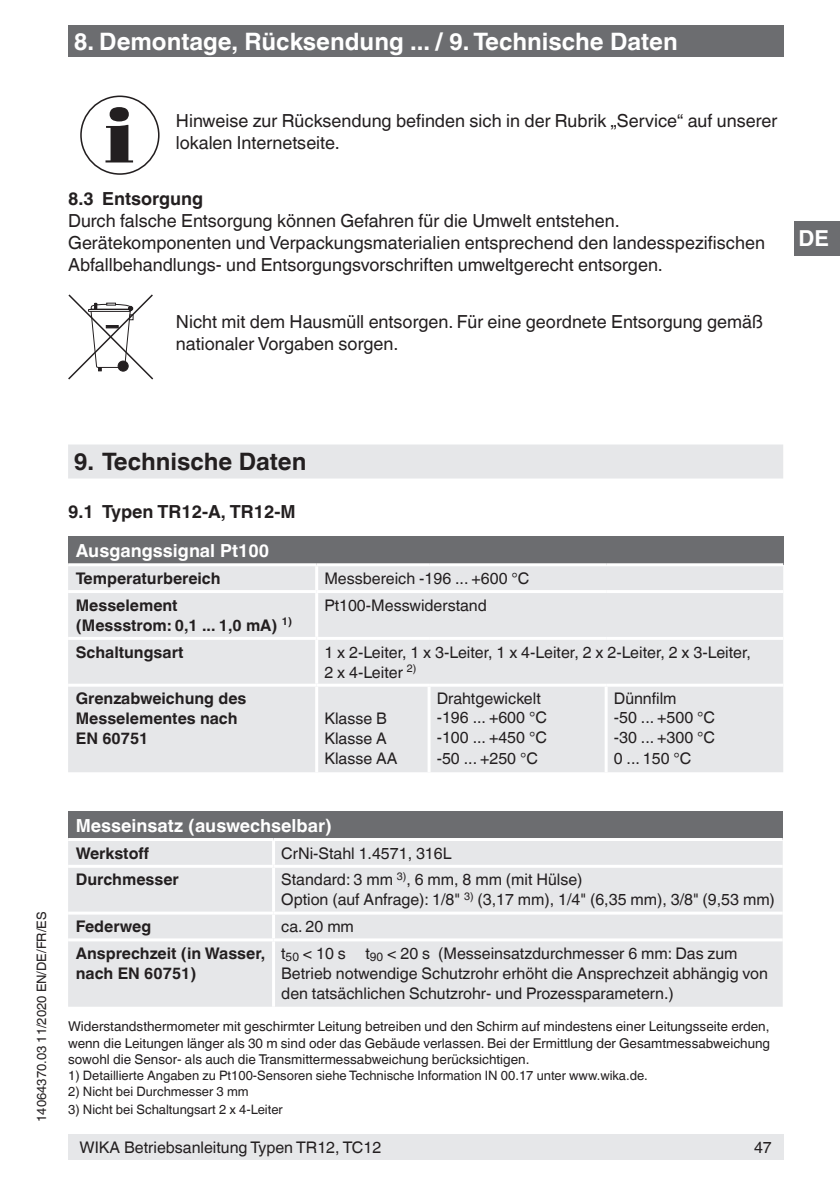
<style>
.page{position:relative;width:840px;height:1191px;background:#fff}
.page>*{position:absolute;margin:0;border:0;box-sizing:border-box;transform-origin:0 0}
.t1{font:700 24px "Helvetica World";color:#fff}
.t2{font:700 24px "Helvetica World";color:#231f20}
.t3{font:700 22px "Helvetica World";color:#fff}
.t4{font:18px/22px "Helvetica World";color:#231f20}
.t5{font:700 18px "Helvetica World";color:#fff}
.t6{font:700 18px "Helvetica World";color:#231f20}
.t7{font:16px/20px "Helvetica World";color:#231f20}
.t8{font:700 16px/20px "Helvetica World";color:#231f20}
.t9{font:13.6px/16.2px "Helvetica World";color:#231f20;text-align:justify}
.t10{font:13px "Helvetica World";color:#231f20}
</style>
<div class="page">
<div style="left:68px;top:26px;width:714px;height:31px;background:#6c6d70"></div>
<div style="left:794px;top:221px;width:45px;height:34px;background:#6c6d70"></div>
<div style="left:68px;top:1134px;width:714px;height:25px;background:#e6e7e9"></div>
<div style="left:68px;top:444px;width:714px;height:34px;background:#e6e7e9"></div>
<div style="left:68px;top:536px;width:714px;height:29px;background:#6c6d70"></div>
<div style="left:68px;top:566px;width:714px;height:206px;background:#e6e7e9"></div>
<div style="left:430px;top:712px;width:352px;height:60px;background:#e6e7e9"></div>
<hr style="left:315px;top:566px;width:3px;height:24px;background:#fff">
<hr style="left:68px;top:590px;width:248px;height:3px;background:#fff">
<hr style="left:316px;top:590px;width:113px;height:3px;background:#fff">
<hr style="left:315px;top:593px;width:3px;height:44px;background:#fff">
<hr style="left:429px;top:590px;width:176px;height:3px;background:#fff">
<hr style="left:605px;top:590px;width:177px;height:3px;background:#fff">
<hr style="left:68px;top:637px;width:248px;height:3px;background:#fff">
<hr style="left:316px;top:637px;width:113px;height:3px;background:#fff">
<hr style="left:315px;top:640px;width:3px;height:43px;background:#fff">
<hr style="left:429px;top:637px;width:176px;height:3px;background:#fff">
<hr style="left:605px;top:637px;width:177px;height:3px;background:#fff">
<hr style="left:68px;top:683px;width:248px;height:3px;background:#fff">
<hr style="left:316px;top:683px;width:113px;height:3px;background:#fff">
<hr style="left:315px;top:686px;width:3px;height:26px;background:#fff">
<hr style="left:429px;top:683px;width:176px;height:3px;background:#fff">
<hr style="left:427px;top:686px;width:3px;height:26px;background:#fff">
<hr style="left:605px;top:683px;width:177px;height:3px;background:#fff">
<hr style="left:604px;top:686px;width:3px;height:26px;background:#fff">
<hr style="left:315px;top:712px;width:3px;height:60px;background:#fff">
<hr style="left:427px;top:712px;width:3px;height:60px;background:#fff">
<hr style="left:604px;top:712px;width:3px;height:60px;background:#fff">
<hr style="left:68px;top:563px;width:248px;height:3px;background:#fff">
<hr style="left:316px;top:563px;width:113px;height:3px;background:#fff">
<hr style="left:429px;top:563px;width:176px;height:3px;background:#fff">
<hr style="left:605px;top:563px;width:177px;height:3px;background:#fff">
<div style="left:68px;top:811px;width:714px;height:28px;background:#6c6d70"></div>
<div style="left:68px;top:841px;width:714px;height:165px;background:#e6e7e9"></div>
<hr style="left:272px;top:841px;width:3px;height:23px;background:#fff">
<hr style="left:68px;top:864px;width:205px;height:3px;background:#fff">
<hr style="left:273px;top:864px;width:509px;height:3px;background:#fff">
<hr style="left:272px;top:867px;width:3px;height:44px;background:#fff">
<hr style="left:68px;top:911px;width:205px;height:3px;background:#fff">
<hr style="left:273px;top:911px;width:509px;height:3px;background:#fff">
<hr style="left:272px;top:914px;width:3px;height:24px;background:#fff">
<hr style="left:68px;top:938px;width:205px;height:3px;background:#fff">
<hr style="left:273px;top:938px;width:509px;height:3px;background:#fff">
<hr style="left:272px;top:941px;width:3px;height:65px;background:#fff">
<hr style="left:68px;top:838px;width:205px;height:3px;background:#fff">
<hr style="left:273px;top:838px;width:509px;height:3px;background:#fff">
<svg style="left:105px;top:107px;width:28px;height:55px"></svg>
<div style="left:80px;top:95px;width:79px;height:80px;border:2px solid #231f20;border-radius:50%"></div>
<svg style="left:68px;top:294px;width:85px;height:85px"></svg>
<h1 class="t1" style="left:74px;top:27px;width:605px">8. Demontage, Rücksendung ... / 9. Technische Daten</h1>
<p class="t4" style="left:176px;top:110px;width:602px">Hinweise zur Rücksendung befinden sich in der Rubrik „Service“ auf unserer lokalen Internetseite.</p>
<p class="t6" style="left:68px;top:188px;width:137px">8.3 Entsorgung</p>
<p class="t4" style="left:68px;top:209px;width:698px">Durch falsche Entsorgung können Gefahren für die Umwelt entstehen.<br>Gerätekomponenten und Verpackungsmaterialien entsprechend den landesspezifischen<br>Abfallbehandlungs- und Entsorgungsvorschriften umweltgerecht entsorgen.</p>
<p class="t4" style="left:176px;top:311px;width:588px">Nicht mit dem Hausmüll entsorgen. Für eine geordnete Entsorgung gemäß nationaler Vorgaben sorgen.</p>
<h2 class="t3" style="left:798px;top:226px;width:32px">DE</h2>
<p class="t10" style="left:34px;top:1121px;width:211px;rotate:-90deg">14064370.03 11/2020 EN/DE/FR/ES</p>
<h1 class="t2" style="left:74px;top:448px;width:234px">9. Technische Daten</h1>
<p class="t6" style="left:68px;top:501px;width:229px">9.1 Typen TR12-A, TR12-M</p>
<p class="t5" style="left:76px;top:540px;width:195px">Ausgangssignal Pt100</p>
<p class="t8" style="left:76px;top:568px;width:146px">Temperaturbereich</p>
<p class="t7" style="left:324px;top:568px;width:206px">Messbereich -196 ... +600 °C</p>
<p class="t8" style="left:76px;top:595px;width:218px">Messelement<br>(Messstrom: 0,1 ... 1,0 mA) <sup>1)</sup></p>
<p class="t7" style="left:324px;top:595px;width:164px">Pt100-Messwiderstand</p>
<p class="t8" style="left:76px;top:642px;width:109px">Schaltungsart</p>
<p class="t7" style="left:324px;top:642px;width:428px">1 x 2-Leiter, 1 x 3-Leiter, 1 x 4-Leiter, 2 x 2-Leiter, 2 x 3-Leiter,<br>2 x 4-Leiter <sup>2)</sup></p>
<p class="t8" style="left:76px;top:689px;width:172px">Grenzabweichung des<br>Messelementes nach<br>EN 60751</p>
<p class="t7" style="left:436px;top:689px;width:105px">Drahtgewickelt</p>
<p class="t7" style="left:613px;top:689px;width:64px">Dünnfilm</p>
<p class="t7" style="left:436px;top:708px;width:112px;text-align:justify">-196 ... +600 °C -100 ... +450 °C -50 ... +250 °C</p>
<p class="t7" style="left:613px;top:708px;width:103px;text-align:justify">-50 ... +500 °C -30 ... +300 °C 0 ... 150 °C</p>
<p class="t7" style="left:324px;top:709px;width:75px">Klasse B<br>Klasse A<br>Klasse AA</p>
<p class="t5" style="left:76px;top:815px;width:257px">Messeinsatz (auswechselbar)</p>
<p class="t8" style="left:76px;top:843px;width:75px">Werkstoff</p>
<p class="t7" style="left:281px;top:843px;width:172px">CrNi-Stahl 1.4571, 316L</p>
<p class="t8" style="left:76px;top:870px;width:104px">Durchmesser</p>
<p class="t7" style="left:281px;top:870px;width:495px">Standard: 3 mm <sup>3)</sup>, 6 mm, 8 mm (mit Hülse)<br>Option (auf Anfrage): 1/8" <sup>3)</sup> (3,17 mm), 1/4" (6,35 mm), 3/8" (9,53 mm)</p>
<p class="t8" style="left:76px;top:916px;width:77px">Federweg</p>
<p class="t7" style="left:281px;top:916px;width:74px">ca. 20 mm</p>
<p class="t8" style="left:76px;top:943px;width:191px">Ansprechzeit (in Wasser, nach EN 60751)</p>
<p class="t7" style="left:281px;top:943px;width:488px">t<sub>50</sub> &lt; 10 s t<sub>90</sub> &lt; 20 s (Messeinsatzdurchmesser 6 mm: Das zum<br>Betrieb notwendige Schutzrohr erhöht die Ansprechzeit abhängig von den tatsächlichen Schutzrohr- und Prozessparametern.)</p>
<p class="t9" style="left:68px;top:1018px;width:703px">Widerstandsthermometer mit geschirmter Leitung betreiben und den Schirm auf mindestens einer Leitungsseite erden, wenn die Leitungen länger als 30 m sind oder das Gebäude verlassen. Bei der Ermittlung der Gesamtmessabweichung sowohl die Sensor- als auch die Transmittermessabweichung berücksichtigen.</p>
<p class="t10" style="left:68px;top:1067px;width:581px">1) Detaillierte Angaben zu Pt100-Sensoren siehe Technische Information IN 00.17 unter www.wika.de.</p>
<p class="t10" style="left:68px;top:1083px;width:182px">2) Nicht bei Durchmesser 3 mm</p>
<p class="t10" style="left:68px;top:1101px;width:216px">3) Nicht bei Schaltungsart 2 x 4-Leiter</p>
<p class="t7" style="left:79px;top:1137px;width:303px">WIKA Betriebsanleitung Typen TR12, TC12</p>
<p class="t7" style="left:753px;top:1137px;width:19px">47</p>
</div>
